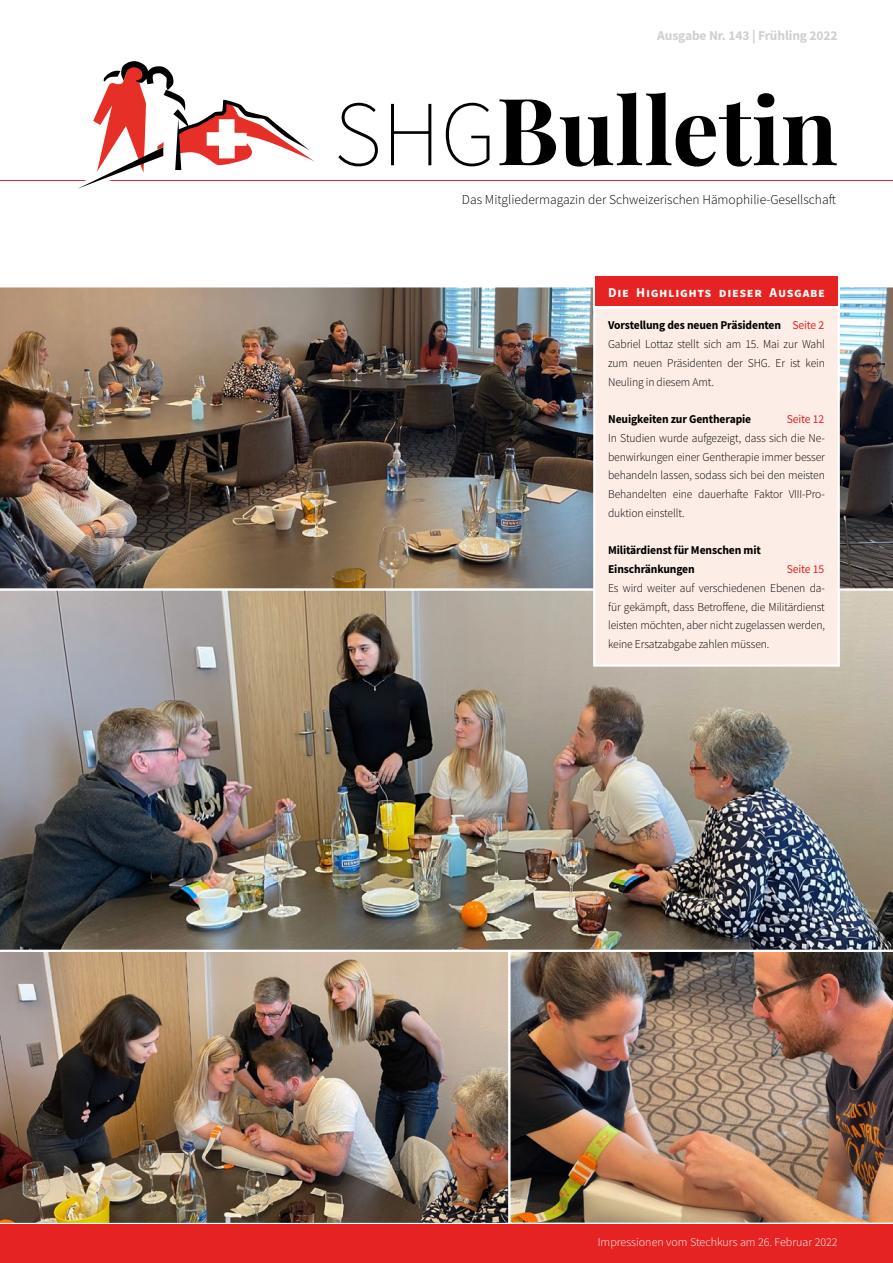
<style>
.page{position:relative;width:893px;height:1263px;background:#fff}
.page>*{position:absolute;margin:0;border:0;box-sizing:border-box;transform-origin:0 0}
.t1{font:700 93px "Playfair Display";color:#000}
.t2{font:300 13.5px "Source Sans Pro";color:#000}
.t3{font:700 13.5px "Source Sans Pro";letter-spacing:-.01em;color:#d0d0d0}
.t4{font:700 13.5px "Source Sans Pro";letter-spacing:.05em;color:#fff}
.t5{font:300 12px/18.8px "Source Sans Pro";letter-spacing:-.01em;color:#000;text-align:justify}
.t6{font:700 12px/18.8px "Source Sans Pro";letter-spacing:-.01em;color:#000}
.t7{font:300 12px "Source Sans Pro";color:#fff}
.t8{font:12px "Source Sans Pro";letter-spacing:-.01em;color:#e52322}
.s1{font-family:"Source Sans Pro";font-weight:200}
.s2{font-weight:700}
.s3{font-weight:400;color:#e52322}
</style>
<div class="page">
<img style="left:511px;top:953px;width:382px;height:272px">
<img style="left:0;top:953px;width:511px;height:272px">
<img style="left:0;top:287px;width:592px;height:300px">
<img style="left:841px;top:287px;width:52px;height:300px">
<img style="left:0;top:587px;width:893px;height:366px">
<div style="left:0;top:1225px;width:893px;height:38px;background:#e52322"></div>
<hr style="left:0;top:180px;width:893px;height:1px;background:#e52322">
<svg style="left:78px;top:61px;width:236px;height:128px"></svg>
<div style="left:592px;top:310px;width:249px;height:358px;background:#fdede7"></div>
<svg style="left:592px;top:276px;width:249px;height:34px"></svg>
<div style="left:595px;top:277px;width:243px;height:29px;background:#e52322"></div>
<p class="t3" style="left:657px;top:26px;width:182px">Ausgabe Nr. 143 | Frühling 2022</p>
<h1 class="t1" style="left:334px;top:57px;width:506px"><span class="s1">SHG</span>Bulletin</h1>
<p class="t2" style="left:462px;top:191px;width:376px">Das Mitgliedermagazin der Schweizerischen Hämophilie-Gesellschaft</p>
<p class="t4" style="left:608px;top:283px;width:218px">Die Highlights dieser Ausgabe</p>
<p class="t5" style="left:608px;top:316px;width:218px"><span class="s2">Vorstellung des neuen Präsidenten</span> <span class="s3">Seite 2<br></span>Gabriel Lottaz stellt sich am 15. Mai zur Wahl zum neuen Präsidenten der SHG. Er ist kein Neuling in diesem Amt.</p>
<p class="t6" style="left:608px;top:410px;width:145px">Neuigkeiten zur Gentherapie</p>
<p class="t8" style="left:787px;top:411px;width:39px">Seite 12</p>
<p class="t5" style="left:608px;top:428px;width:218px">In Studien wurde aufgezeigt, dass sich die Ne&shy;benwirkungen einer Gentherapie immer besser behandeln lassen, sodass sich bei den meisten Behandelten eine dauerhafte Faktor VIII-Pro&shy;duktion einstellt.</p>
<p class="t6" style="left:608px;top:541px;width:154px">Militärdienst für Menschen mit<br>Einschränkungen</p>
<p class="t8" style="left:787px;top:561px;width:39px">Seite 15</p>
<p class="t5" style="left:608px;top:578px;width:218px">Es wird weiter auf verschiedenen Ebenen da&shy;für gekämpft, dass Betroffene, die Militärdienst leisten möchten, aber nicht zugelassen werden, keine Ersatzabgabe zahlen müssen.</p>
<p class="t7" style="left:598px;top:1235px;width:241px">Impressionen vom Stechkurs am 26. Februar 2022</p>
</div>
